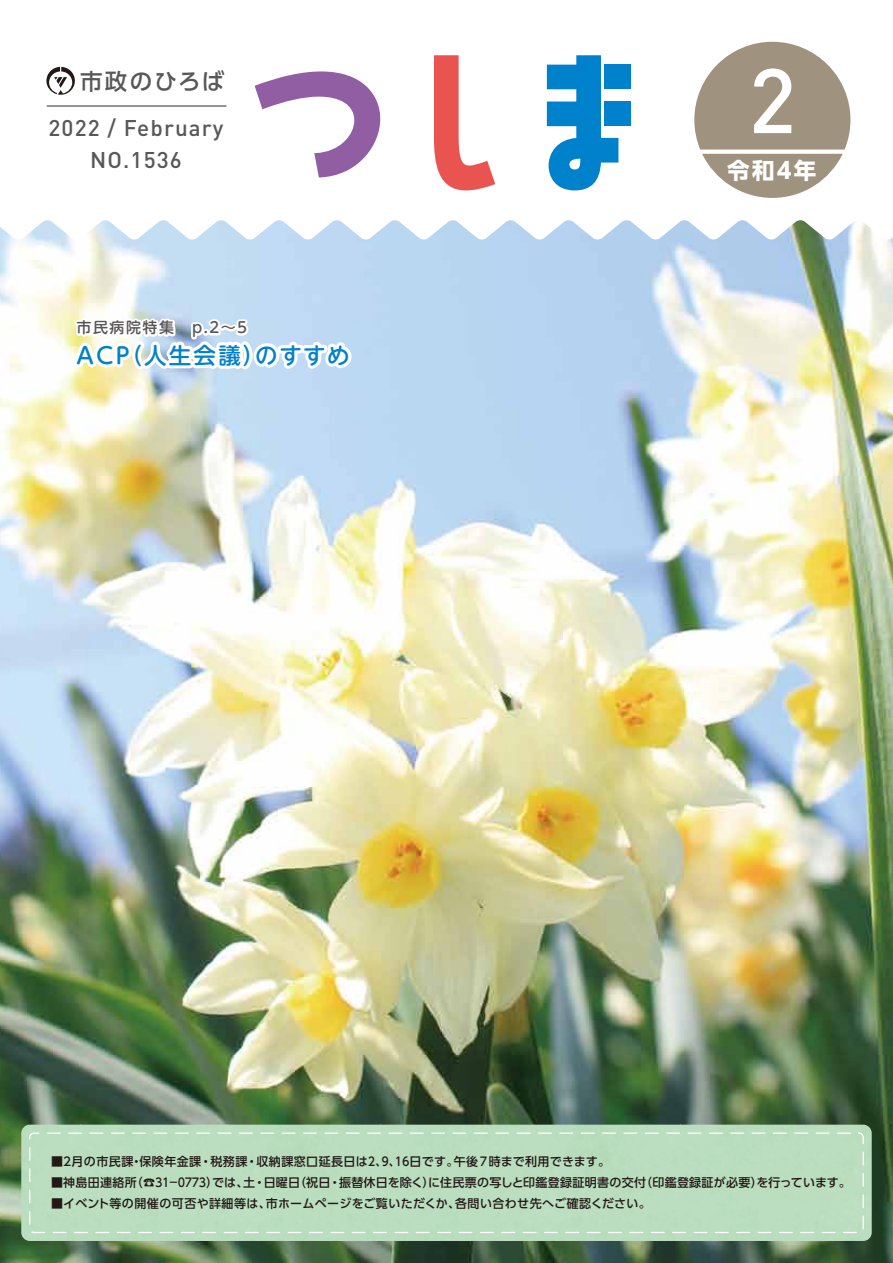
<style>
.page{position:relative;width:893px;height:1263px;background:#fff}
.page>*{position:absolute;margin:0;border:0;box-sizing:border-box;transform-origin:0 0}
.t1{font:500 90px "DIN";color:#fff}
.t2{font:500 22.5px/32px "DIN";letter-spacing:.05em;color:#595757;text-align:center}
.t3{font:500 22.5px "UD Shin M Go Pro";letter-spacing:.1em;color:#0081cc}
.t4{font:500 22.5px "UD Shin Go Pro";letter-spacing:.095em;color:#595757}
.t5{font:700 22.5px "UD Shin Go Pro";color:#fff}
.t6{font:500 15px "UD Shin M Go Pro";letter-spacing:.1em;color:#595757}
.t7{font:500 12px "UD Shin Go Pro";letter-spacing:.025em;color:#221815}
</style>
<div class="page">
<img style="left:0;top:220px;width:893px;height:1043px">
<div style="left:21px;top:1125px;width:851px;height:116px;background:#badebf;border-radius:9px"></div>
<div style="left:29px;top:1132px;width:835px;height:101px;border:1px dashed #fff;border-radius:4px"></div>
<svg style="left:69px;top:302px;width:286px;height:139px"></svg>
<svg style="left:46px;top:67px;width:29px;height:28px"></svg>
<hr style="left:47px;top:105px;width:179px;height:2px;background:#595757">
<svg style="left:694px;top:42px;width:156px;height:156px"></svg>
<svg style="left:434px;top:55px;width:61px;height:135px"></svg>
<svg style="left:547px;top:55px;width:71px;height:135px"></svg>
<div style="left:604px;top:102px;width:26px;height:24px;background:#0081cc"></div>
<div style="left:604px;top:65px;width:26px;height:24px;background:#0081cc"></div>
<svg style="left:255px;top:71px;width:126px;height:106px"></svg>
<h2 class="t4" style="left:80px;top:63px;width:146px">市政のひろば</h2>
<h2 class="t2" style="left:49px;top:111px;width:177px">2022 / February<br>NO.1536</h2>
<p class="t6" style="left:77px;top:315px;width:172px">市民病院特集　p.2～5</p>
<h2 class="t3" style="left:77px;top:337px;width:275px">ACP（人生会議）のすすめ</h2>
<h1 class="t1" style="left:748px;top:43px;width:49px">2</h1>
<h2 class="t5" style="left:727px;top:152px;width:91px">令和4年</h2>
<p class="t7" style="left:51px;top:1152px;width:561px">■２月の市民課・保険年金課・税務課・収納課窓口延長日は２、９、１６日です。午後７時まで利用できます。</p>
<p class="t7" style="left:51px;top:1173px;width:801px">■神島田連絡所（☎３１－０７７３）では、土・日曜日（祝日・振替休日を除く）に住民票の写しと印鑑登録証明書の交付（印鑑登録証が必要）を行っています。</p>
<p class="t7" style="left:51px;top:1194px;width:601px">■イベント等の開催の可否や詳細等は、市ホームページをご覧いただくか、各問い合わせ先へご確認ください。</p>
</div>
